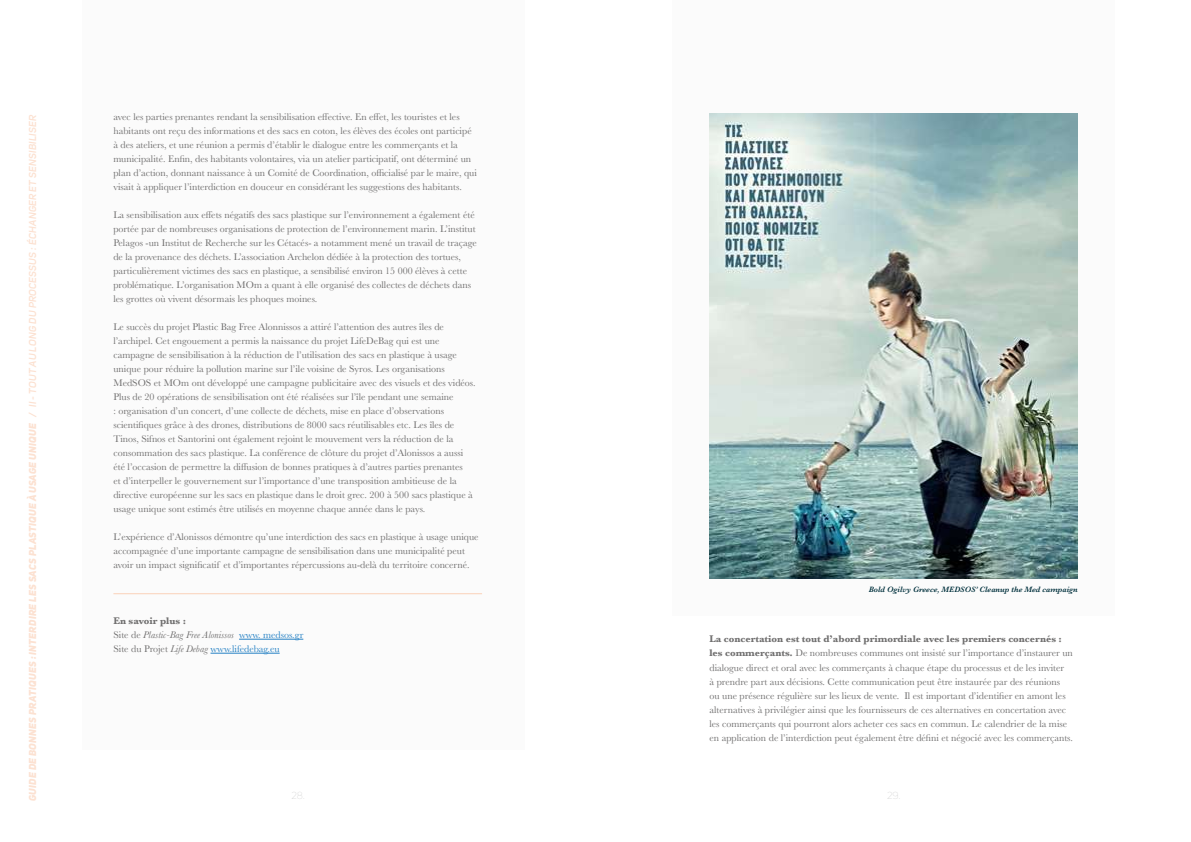
<style>
.page{position:relative;width:1191px;height:842px;background:#fff}
.page>*{position:absolute;margin:0;border:0;box-sizing:border-box;transform-origin:0 0}
.t1{font:10px/14px "Baskerville";color:#706f6f}
.t2{font:italic 10px/14px "Baskerville";color:#706f6f}
.t3{font:10px "Uni Sans Heavy Italic CAPS";letter-spacing:.02em;color:#fce1d1}
.t4{font:italic 600 10px "Uni Sans";letter-spacing:.02em;color:#fce1d1}
.t5{font:italic 600 8px "Baskerville";color:#00303c}
.s1{font-weight:700;font-style:normal}
.s2{font-style:normal}
.s3{font-style:normal;color:#2581c4}
.s4{font-weight:700}
</style>
<div class="page">
<div style="left:672px;top:0;width:442px;height:615px;background:#fbfbfb"></div>
<div style="left:82px;top:0;width:442px;height:750px;background:#fbfbfb"></div>
<img style="left:709px;top:113px;width:368px;height:465px">
<hr style="left:239px;top:639px;width:64px;height:1px;background:#2581c4">
<hr style="left:210px;top:653px;width:70px;height:1px;background:#2581c4">
<hr style="left:113px;top:593px;width:369px;height:1px;background:#fad1b9">
<p class="t4" style="left:27px;top:417px;width:304px;rotate:-90deg">/ II - TOUT AU LONG DU PROCESSUS : ÉCHANGER ET SENSIBILISER</p>
<p class="t3" style="left:26px;top:801px;width:380px;rotate:-90deg">GUIDE DE BONNES PRATIQUES : INTERDIRE LES SACS PLASTIQUE À USAGE UNIQUE</p>
<p class="t1" style="left:113px;top:110px;width:365px">avec les parties prenantes rendant la sensibilisation effective. En effet, les touristes et les habitants ont reçu des informations et des sacs en coton, les élèves des écoles ont participé à des ateliers, et une réunion a permis d’établir le dialogue entre les commerçants et la municipalité. Enfin, des habitants volontaires, via un atelier participatif, ont déterminé un plan d’action, donnant naissance à un Comité de Coordination, officialisé par le maire, qui visait à appliquer l’interdiction en douceur en considérant les suggestions des habitants.</p>
<p class="t1" style="left:113px;top:208px;width:365px">La sensibilisation aux effets négatifs des sacs plastique sur l’environnement a également été portée par de nombreuses organisations de protection de l’environnement marin. L’institut Pelagos -un Institut de Recherche sur les Cétacés- a notamment mené un travail de traçage de la provenance des déchets. L’association Archelon dédiée à la protection des tortues, particulièrement victimes des sacs en plastique, a sensibilisé environ 15 000 élèves à cette problématique. L’organisation MOm a quant à elle organisé des collectes de déchets dans les grottes où vivent désormais les phoques moines.</p>
<p class="t1" style="left:113px;top:320px;width:364px">Le succès du projet Plastic Bag Free Alonnissos a attiré l’attention des autres îles de l’archipel. Cet engouement a permis la naissance du projet LifeDeBag qui est une campagne de sensibilisation à la réduction de l’utilisation des sacs en plastique à usage unique pour réduire la pollution marine sur l’ile voisine de Syros. Les organisations MedSOS et MOm ont développé une campagne publicitaire avec des visuels et des vidéos.<br>Plus de 20 opérations de sensibilisation ont été réalisées sur l’île pendant une semaine<br>: organisation d’un concert, d’une collecte de déchets, mise en place d’observations scientifiques grâce à des drones, distributions de 8000 sacs réutilisables etc. Les îles de Tinos, Sifnos et Santorini ont également rejoint le mouvement vers la réduction de la consommation des sacs plastique. La conférence de clôture du projet d’Alonissos a aussi été l’occasion de permettre la diffusion de bonnes pratiques à d’autres parties prenantes<br>et d’interpeller le gouvernement sur l’importance d’une transposition ambitieuse de la directive européenne sur les sacs en plastique dans le droit grec. 200 à 500 sacs plastique à usage unique sont estimés être utilisés en moyenne chaque année dans le pays.</p>
<p class="t1" style="left:113px;top:530px;width:367px">L’expérience d’Alonissos démontre qu’une interdiction des sacs en plastique à usage unique accompagnée d’une importante campagne de sensibilisation dans une municipalité peut avoir un impact significatif et d’importantes répercussions au-delà du territoire concerné.</p>
<p class="t2" style="left:113px;top:614px;width:191px"><span class="s1">En savoir plus :<br></span><span class="s2">Site de</span> Plastic-Bag Free Alonissos <span class="s3">www. medsos.gr<br></span><span class="s2">Site du Projet</span> Life Debag <span class="s3">www.lifedebag.eu</span></p>
<p class="t5" style="left:868px;top:584px;width:211px">Bold Ogilvy Greece, MEDSOS’ Cleanup the Med campaign</p>
<p class="t1" style="left:709px;top:632px;width:365px"><span class="s4">La concertation est tout d’abord primordiale avec les premiers concernés : les commerçants.</span> De nombreuses communes ont insisté sur l’importance d’instaurer un dialogue direct et oral avec les commerçants à chaque étape du processus et de les inviter<br>à prendre part aux décisions. Cette communication peut être instaurée par des réunions<br>ou une présence régulière sur les lieux de vente. Il est important d’identifier en amont les alternatives à privilégier ainsi que les fournisseurs de ces alternatives en concertation avec les commerçants qui pourront alors acheter ces sacs en commun. Le calendrier de la mise en application de l’interdiction peut également être défini et négocié avec les commerçants.</p>
</div>
